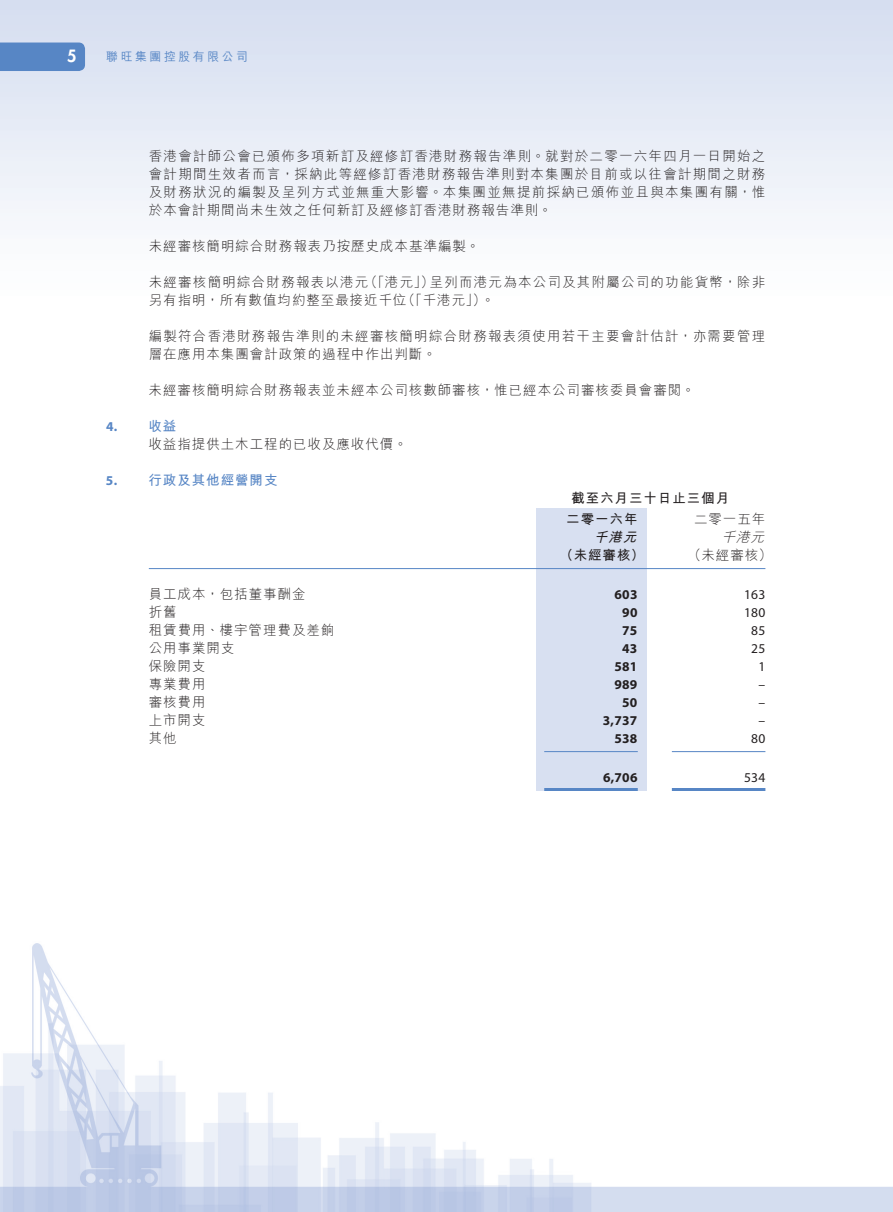
<style>
.page{position:relative;width:893px;height:1212px;background:#fff}
.page>*{position:absolute;margin:0;border:0;box-sizing:border-box;transform-origin:0 0}
.t1{font:800 16.5px "Futura Std";color:#fff}
.t2{font:300 13.5px/18px "M Hei HK";letter-spacing:.07em;color:#231f20;text-align:justify}
.t3{font:300 13.5px/18px "M Hei HK";letter-spacing:.095em;color:#231f20}
.t4{font:300 13.5px "M Hei HK";letter-spacing:.09em;color:#231f20}
.t5{font:700 13.5px "Myriad Pro";letter-spacing:.02em;color:#231f20}
.t6{font:700 13.5px "M Hei HK";letter-spacing:.07em;color:#231f20}
.t7{font:13.5px "Myriad Pro";letter-spacing:.02em;color:#231f20}
.t8{font:700 13.5px "M Hei HK";letter-spacing:.07em;color:#5786c5}
.t9{font:700 13.5px "Myriad Pro";color:#5786c5}
.t10{font:italic 300 13.5px "M Hei HK";color:#231f20}
.t11{font:italic 700 13.5px "M Hei HK";color:#231f20}
.t12{font:500 12px "M Hei HK";letter-spacing:.23em;color:#5786c5}
</style>
<div class="page">
<img style="left:0;top:0;width:893px;height:1212px">
<div style="left:0;top:43px;width:85px;height:28px;background:#5786c5"></div>
<div style="left:536px;top:509px;width:110px;height:282px;background:#d8e0f1"></div>
<hr style="left:149px;top:568px;width:616px;height:1px;background:#5786c5">
<hr style="left:544px;top:751px;width:94px;height:1px;background:#5786c5">
<hr style="left:672px;top:751px;width:93px;height:1px;background:#5786c5">
<hr style="left:544px;top:788px;width:94px;height:3px;background:#5786c5">
<hr style="left:672px;top:788px;width:93px;height:3px;background:#5786c5">
<p class="t1" style="left:67px;top:46px;width:11px">5</p>
<p class="t12" style="left:106px;top:48px;width:143px">聯旺集團控股有限公司</p>
<p class="t9" style="left:106px;top:418px;width:13px">4.</p>
<p class="t9" style="left:106px;top:472px;width:13px">5.</p>
<p class="t2" style="left:149px;top:146px;width:618px">香港會計師公會已頒佈多項新訂及經修訂香港財務報告準則。就對於二零一六年四月一日開始之會計期間生效者而言，採納此等經修訂香港財務報告準則對本集團於目前或以往會計期間之財務及財務狀況的編製及呈列方式並無重大影響。本集團並無提前採納已頒佈並且與本集團有關，惟於本會計期間尚未生效之任何新訂及經修訂香港財務報告準則。</p>
<p class="t2" style="left:149px;top:236px;width:332px">未經審核簡明綜合財務報表乃按歷史成本基準編製。</p>
<p class="t4" style="left:430px;top:272px;width:337px">呈列而港元為本公司及其附屬公司的功能貨幣，除非</p>
<p class="t2" style="left:364px;top:272px;width:71px">（「港元」）</p>
<p class="t4" style="left:149px;top:272px;width:221px">未經審核簡明綜合財務報表以港元</p>
<p class="t2" style="left:402px;top:290px;width:86px">（「千港元 (「</p>
<p class="t2" style="left:149px;top:290px;width:259px">另有指明，所有數值均約整至最接近千位</p>
<p class="t3" style="left:149px;top:326px;width:618px">編製符合香港財務報告準則的未經審核簡明綜合財務報表須使用若干主要會計估計，亦需要管理層在應用本集團會計政策的過程中作出判斷。</p>
<p class="t2" style="left:149px;top:380px;width:548px">未經審核簡明綜合財務報表並未經本公司核數師審核，惟已經本公司審核委員會審閱。</p>
<p class="t8" style="left:149px;top:416px;width:29px">收益</p>
<p class="t2" style="left:481px;top:290px;width:15px">。</p>
<p class="t2" style="left:149px;top:434px;width:260px">收益指提供土木工程的已收及應收代價。</p>
<p class="t8" style="left:148px;top:470px;width:131px">行政及其他經營開支</p>
<p class="t6" style="left:571px;top:488px;width:159px">截至六月三十日止三個月</p>
<p class="t2" style="left:694px;top:509px;width:73px">二零一五年</p>
<p class="t6" style="left:566px;top:509px;width:73px">二零一六年</p>
<p class="t11" style="left:594px;top:527px;width:49px">千港元</p>
<p class="t10" style="left:722px;top:527px;width:49px">千港元</p>
<p class="t6" style="left:560px;top:545px;width:86px">（未經審核）</p>
<p class="t2" style="left:688px;top:545px;width:86px">（未經審核(</p>
<p class="t2" style="left:149px;top:584px;width:158px">員工成本，包括董事酬金</p>
<p class="t5" style="left:614px;top:586px;width:25px">603</p>
<p class="t7" style="left:744px;top:586px;width:23px">163</p>
<p class="t2" style="left:149px;top:602px;width:29px">折舊</p>
<p class="t5" style="left:622px;top:604px;width:17px">90</p>
<p class="t7" style="left:744px;top:604px;width:23px">180</p>
<p class="t2" style="left:149px;top:620px;width:187px">租賃費用、樓宇管理費及差餉</p>
<p class="t5" style="left:622px;top:622px;width:17px">75</p>
<p class="t7" style="left:751px;top:622px;width:16px">85</p>
<p class="t2" style="left:149px;top:638px;width:87px">公用事業開支</p>
<p class="t5" style="left:622px;top:640px;width:17px">43</p>
<p class="t7" style="left:751px;top:640px;width:16px">25</p>
<p class="t2" style="left:149px;top:656px;width:58px">保險開支</p>
<p class="t5" style="left:614px;top:658px;width:25px">581</p>
<p class="t7" style="left:758px;top:658px;width:8px">1</p>
<p class="t2" style="left:149px;top:674px;width:58px">專業費用</p>
<p class="t5" style="left:614px;top:676px;width:25px">989</p>
<p class="t7" style="left:758px;top:676px;width:8px">–</p>
<p class="t2" style="left:149px;top:692px;width:58px">審核費用</p>
<p class="t5" style="left:622px;top:693px;width:17px">50</p>
<p class="t7" style="left:758px;top:694px;width:8px">–</p>
<p class="t2" style="left:149px;top:710px;width:58px">上市開支</p>
<p class="t5" style="left:603px;top:711px;width:36px">3,737</p>
<p class="t7" style="left:758px;top:712px;width:8px">–</p>
<p class="t2" style="left:149px;top:728px;width:29px">其他</p>
<p class="t5" style="left:614px;top:729px;width:25px">538</p>
<p class="t7" style="left:751px;top:730px;width:16px">80</p>
<p class="t5" style="left:603px;top:769px;width:36px">6,706</p>
<p class="t7" style="left:744px;top:769px;width:23px">534</p>
</div>
